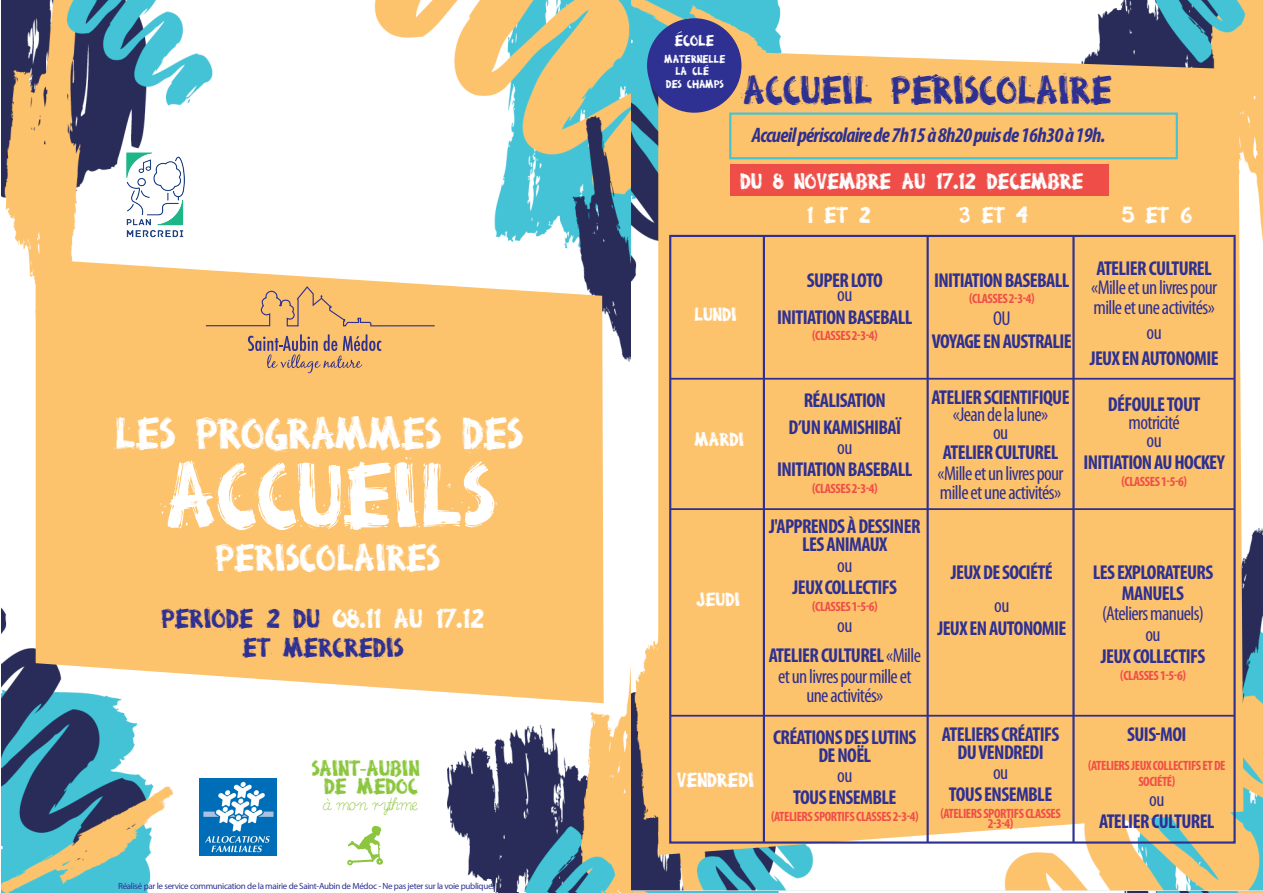
<style>
.page{position:relative;width:1263px;height:893px;background:#fff}
.page>*{position:absolute;margin:0;border:0;box-sizing:border-box;transform-origin:0 0}
.t1{font:92.85px "Broken Stick";letter-spacing:-.035em;color:#fff}
.t2{font:45.45px "Broken Stick";letter-spacing:-.035em;color:#fff}
.t3{font:40.5px "Broken Stick";letter-spacing:-.035em;color:#2e3092}
.t4{font:38.7px "Broken Stick";letter-spacing:-.035em;color:#fff}
.t5{font:27.6px/29px "Broken Stick";letter-spacing:-.035em;color:#2e3092;text-align:center}
.t6{font:23.4px "Broken Stick";color:#fff}
.t7{font:22.8px "Broken Stick";letter-spacing:-.035em;color:#fff}
.t8{font:22.65px/17.7px "Broken Stick";letter-spacing:-.035em;color:#8bc63e;text-align:center}
.t9{font:italic 700 condensed 21px "Myriad Pro";letter-spacing:-.035em;color:#2e3092}
.t10{font:20.7px "Broken Stick";letter-spacing:-.035em;color:#fff}
.t11{font:700 condensed 20.1px/18px "Myriad Pro";letter-spacing:-.03em;color:#2e3092;text-align:center}
.t12{font:condensed 20.1px/19.5px "Myriad Pro";letter-spacing:-.03em;color:#2e3092;text-align:center}
.t13{font:19.5px "Broken Stick";letter-spacing:-.035em;color:#fff}
.t14{font:italic 16.95px "Deutsche Normalschrift";color:#8bc63e}
.t15{font:15.9px "Broken Stick";letter-spacing:-.035em;color:#fff}
.t16{font:700 condensed 13.5px/10.5px "Myriad Pro";letter-spacing:-.03em;color:#ef4e48;text-align:center}
.t17{font:11.55px/12.6px "Broken Stick";letter-spacing:-.035em;color:#fff;text-align:center}
.t18{font:9px "Myriad Pro";letter-spacing:-.035em;color:#2e3092}
.s1{color:#fff}
.s2{font-family:"Myriad Pro"}
.s3{font-weight:400}
</style>
<div class="page">
<img style="left:1px;top:0;width:631px;height:892px">
<svg style="left:36px;top:259px;width:568px;height:444px;background:#fbc678"></svg>
<hr style="left:370px;top:325px;width:65px;height:1px;background:#2e3092">
<svg style="left:205px;top:285px;width:167px;height:42px;background:#f1b96e"></svg>
<svg style="left:248px;top:334px;width:133px;height:39px;background:#d4a573"></svg>
<svg style="left:347px;top:826px;width:36px;height:39px"></svg>
<img style="left:200px;top:778px;width:77px;height:77px">
<img style="left:122px;top:149px;width:69px;height:92px">
<img style="left:3px;top:892px;width:629px;height:1px">
<img style="left:632px;top:891px;width:631px;height:2px">
<img style="left:631px;top:0;width:632px;height:891px">
<div style="left:658px;top:49px;width:585px;height:806px;background:#fdc26c"></div>
<div style="left:669px;top:235px;width:567px;height:609px;border:2px solid #2e3092"></div>
<hr style="left:763px;top:236px;width:2px;height:606px;background:#2e3092">
<hr style="left:1072px;top:236px;width:2px;height:606px;background:#2e3092">
<hr style="left:926px;top:236px;width:3px;height:606px;background:#2e3092">
<hr style="left:670px;top:378px;width:564px;height:2px;background:#2e3092">
<hr style="left:670px;top:508px;width:564px;height:2px;background:#2e3092">
<hr style="left:670px;top:715px;width:564px;height:2px;background:#2e3092">
<svg style="left:923px;top:74px;width:16px;height:7px"></svg>
<div style="left:730px;top:164px;width:379px;height:32px;background:#ef4e48"></div>
<div style="left:729px;top:113px;width:449px;height:46px;border:2px solid #45c3d6"></div>
<div style="left:647px;top:18px;width:94px;height:95px;background:#2e3092;border-radius:50%"></div>
<h2 class="t2" style="left:114px;top:414px;width:411px">LES PROGRAMMES DES</h2>
<h1 class="t1" style="left:164px;top:455px;width:333px">ACCUEILS</h1>
<h3 class="t4" style="left:215px;top:540px;width:227px">PERISCOLAIRES</h3>
<h3 class="t5" style="left:161px;top:604px;width:325px">PERIODE 2 DU <span class="s1">08.11 AU 17.12<br></span>ET MERCREDIS</h3>
<p class="t8" style="left:311px;top:760px;width:110px">SAINT<span class="s2">-</span>AUBIN<br>DE MEDOC</p>
<p class="t14" style="left:325px;top:793px;width:94px">à mon rythme</p>
<p class="t18" style="left:118px;top:880px;width:377px">Réalisé par le service communication de la mairie de Saint-Aubin de Médoc - Ne pas jeter sur la voie publique.</p>
<p class="t15" style="left:674px;top:34px;width:41px">ECOLE</p>
<p class="t17" style="left:664px;top:53px;width:63px">MATERNELLE<br>LA CLE<br>DES CHAMPS</p>
<h3 class="t3" style="left:742px;top:72px;width:371px">ACCUEIL PERISCOLAIRE</h3>
<p class="t9" style="left:752px;top:122px;width:355px">Accueil périscolaire de 7h15 à 8h20 puis de 16h30 à 19h.</p>
<p class="t7" style="left:740px;top:171px;width:345px">DU 8 NOVEMBRE AU 17.12 DECEMBRE</p>
<p class="t6" style="left:806px;top:205px;width:66px">1 ET 2</p>
<p class="t6" style="left:959px;top:205px;width:70px">3 ET 4</p>
<p class="t6" style="left:1122px;top:205px;width:72px">5 ET 6</p>
<p class="t13" style="left:694px;top:306px;width:45px">LUNDI</p>
<p class="t13" style="left:694px;top:431px;width:52px">MARDI</p>
<p class="t13" style="left:696px;top:590px;width:46px">JEUDI</p>
<p class="t10" style="left:676px;top:771px;width:80px">VENDREDI</p>
<p class="t11" style="left:807px;top:271px;width:78px">SUPER LOTO</p>
<p class="t12" style="left:837px;top:285px;width:17px">ou</p>
<p class="t11" style="left:777px;top:308px;width:137px">INITIATION BASEBALL</p>
<p class="t16" style="left:812px;top:330px;width:67px">(CLASSES 2-3-4)</p>
<p class="t11" style="left:934px;top:271px;width:137px">INITIATION BASEBALL</p>
<p class="t16" style="left:969px;top:293px;width:67px">(CLASSES 2-3-4)</p>
<p class="t12" style="left:993px;top:309px;width:19px">OU</p>
<p class="t11" style="left:932px;top:332px;width:142px">VOYAGE EN AUSTRALIE</p>
<p class="t11" style="left:788px;top:387px;width:114px;line-height:26.7px">RÉALISATION<br>D’UN KAMISHIBAÏ</p>
<p class="t12" style="left:837px;top:437px;width:17px">ou</p>
<p class="t11" style="left:777px;top:460px;width:137px">INITIATION BASEBALL</p>
<p class="t16" style="left:812px;top:483px;width:67px">(CLASSES 2-3-4)</p>
<p class="t11" style="left:769px;top:517px;width:153px">J'APPRENDS À DESSINER<br>LES ANIMAUX</p>
<p class="t12" style="left:837px;top:555px;width:17px">ou</p>
<p class="t11" style="left:793px;top:578px;width:106px">JEUX COLLECTIFS</p>
<p class="t16" style="left:812px;top:601px;width:67px">(CLASSES 1-5-6)</p>
<p class="t11" style="left:769px;top:610px;width:154px;line-height:30px"><span class="s3">ou<br></span>ATELIER CULTUREL <span class="s3">«Mille</span></p>
<p class="t12" style="left:778px;top:666px;width:135px">et un livres pour mille et une activités»</p>
<p class="t11" style="left:773px;top:728px;width:145px">CRÉATIONS DES LUTINS<br>DE NOËL</p>
<p class="t12" style="left:837px;top:765px;width:17px">ou</p>
<p class="t11" style="left:793px;top:788px;width:105px">TOUS ENSEMBLE</p>
<p class="t16" style="left:771px;top:811px;width:149px">(ATELIERS SPORTIFS CLASSES 2-3-4)</p>
<p class="t11" style="left:931px;top:387px;width:140px">ATELIER SCIENTIFIQUE</p>
<p class="t12" style="left:953px;top:405px;width:97px;line-height:18px">«Jean de la lune» ou</p>
<p class="t11" style="left:943px;top:443px;width:117px">ATELIER CULTUREL</p>
<p class="t12" style="left:938px;top:463px;width:127px;text-align:left">«Mille et un livres pour mille et une activités»</p>
<p class="t11" style="left:951px;top:563px;width:103px">JEUX DE SOCIÉTÉ</p>
<p class="t12" style="left:994px;top:595px;width:17px">ou</p>
<p class="t11" style="left:937px;top:618px;width:130px">JEUX EN AUTONOMIE</p>
<p class="t11" style="left:942px;top:725px;width:119px">ATELIERS CRÉATIFS<br>DU VENDREDI</p>
<p class="t12" style="left:993px;top:762px;width:17px">ou</p>
<p class="t11" style="left:949px;top:785px;width:105px">TOUS ENSEMBLE</p>
<p class="t16" style="left:940px;top:808px;width:122px">(ATELIERS SPORTIFS CLASSES<br>2-3-4)</p>
<p class="t11" style="left:1096px;top:258px;width:117px">ATELIER CULTUREL</p>
<p class="t12" style="left:1091px;top:277px;width:127px;text-align:left">«Mille et un livres pour mille et une activités»</p>
<p class="t12" style="left:1146px;top:322px;width:17px">ou</p>
<p class="t11" style="left:1090px;top:349px;width:130px">JEUX EN AUTONOMIE</p>
<p class="t11" style="left:1108px;top:395px;width:94px">DÉFOULE TOUT</p>
<p class="t12" style="left:1128px;top:413px;width:53px;line-height:18px">motricité ou</p>
<p class="t11" style="left:1083px;top:453px;width:143px">INITIATION AU HOCKEY</p>
<p class="t16" style="left:1121px;top:476px;width:67px">(CLASSES 1-5-6)</p>
<p class="t11" style="left:1093px;top:562px;width:122px;line-height:21px">LES EXPLORATEURS<br>MANUELS</p>
<p class="t12" style="left:1102px;top:602px;width:103px;line-height:21px">(Ateliers manuels) ou</p>
<p class="t11" style="left:1101px;top:647px;width:106px">JEUX COLLECTIFS</p>
<p class="t16" style="left:1120px;top:670px;width:67px">(CLASSES 1-5-6)</p>
<p class="t11" style="left:1127px;top:725px;width:61px">SUIS-MOI</p>
<p class="t16" style="left:1088px;top:757px;width:139px;line-height:16.5px">(ATELIERS JEUX COLLECTIFS ET DE<br>SOCIÉTÉ)</p>
<p class="t12" style="left:1149px;top:789px;width:17px">ou</p>
<p class="t11" style="left:1099px;top:812px;width:117px">ATELIER CULTUREL</p>
</div>
